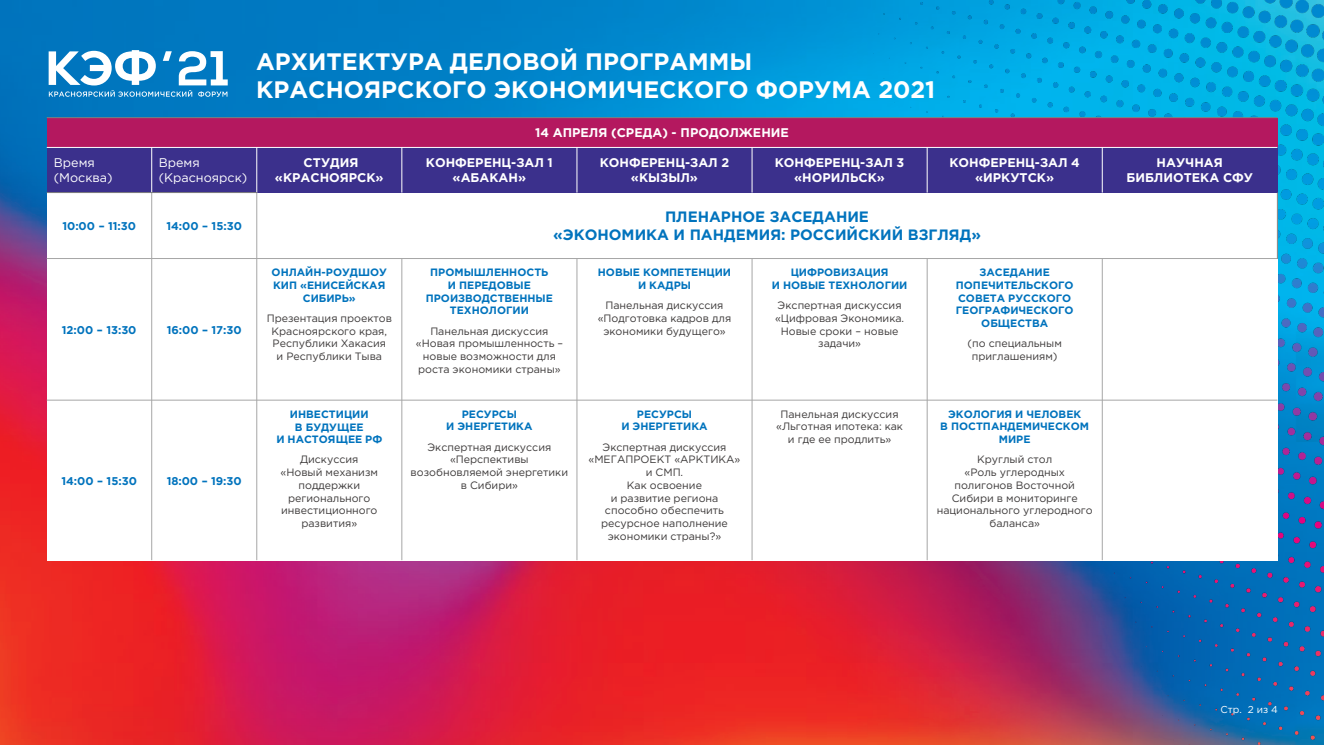
<style>
.page{position:relative;width:1324px;height:745px;background:#fff}
.page>*{position:absolute;margin:0;border:0;box-sizing:border-box;transform-origin:0 0}
.t1{font:700 23.75px/28.4px "Gotham Pro";color:#fff}
.t2{font:700 15px/17.9px "Gotham Pro";color:#0073bd;text-align:center}
.t3{font:700 12.5px/14.9px "Gotham Pro";color:#fff;text-align:center}
.t4{font:12.5px/15px "Gotham Pro";color:#fff}
.t5{font:700 11.25px "Gotham Pro";color:#0073bd}
.t6{font:10.62px/12.8px "Gotham Pro";color:#3b3838;text-align:center}
.t7{font:700 10.62px/12.8px "Gotham Pro";color:#0073bd;text-align:center}
.t8{font:10px "Gotham Pro";color:#fff}
</style>
<div class="page">
<img style="left:0;top:0;width:873px;height:744px">
<img style="left:873px;top:0;width:450px;height:744px">
<svg style="left:49px;top:50px;width:179px;height:47px"></svg>
<div style="left:47px;top:118px;width:1230px;height:29px;background:#b4185f"></div>
<div style="left:47px;top:147px;width:105px;height:45px;background:#3b308c"></div>
<div style="left:152px;top:147px;width:105px;height:45px;background:#3b308c"></div>
<div style="left:257px;top:147px;width:145px;height:45px;background:#3b308c"></div>
<div style="left:402px;top:147px;width:175px;height:45px;background:#3b308c"></div>
<div style="left:577px;top:147px;width:175px;height:45px;background:#3b308c"></div>
<div style="left:752px;top:147px;width:175px;height:45px;background:#3b308c"></div>
<div style="left:927px;top:147px;width:175px;height:45px;background:#3b308c"></div>
<div style="left:1102px;top:147px;width:175px;height:45px;background:#3b308c"></div>
<div style="left:47px;top:192px;width:105px;height:66px;background:#fff"></div>
<div style="left:152px;top:192px;width:105px;height:66px;background:#fff"></div>
<div style="left:257px;top:192px;width:1020px;height:66px;background:#fff"></div>
<div style="left:47px;top:258px;width:105px;height:142px;background:#fff"></div>
<div style="left:152px;top:258px;width:105px;height:142px;background:#fff"></div>
<div style="left:257px;top:258px;width:145px;height:142px;background:#fff"></div>
<div style="left:402px;top:258px;width:175px;height:142px;background:#fff"></div>
<div style="left:577px;top:258px;width:175px;height:142px;background:#fff"></div>
<div style="left:752px;top:258px;width:175px;height:142px;background:#fff"></div>
<div style="left:927px;top:258px;width:175px;height:142px;background:#fff"></div>
<div style="left:1102px;top:258px;width:175px;height:142px;background:#fff"></div>
<div style="left:47px;top:400px;width:105px;height:160px;background:#fff"></div>
<div style="left:152px;top:400px;width:105px;height:160px;background:#fff"></div>
<div style="left:257px;top:400px;width:145px;height:160px;background:#fff"></div>
<div style="left:402px;top:400px;width:175px;height:160px;background:#fff"></div>
<div style="left:577px;top:400px;width:175px;height:160px;background:#fff"></div>
<div style="left:752px;top:400px;width:175px;height:160px;background:#fff"></div>
<div style="left:927px;top:400px;width:175px;height:160px;background:#fff"></div>
<div style="left:1102px;top:400px;width:175px;height:160px;background:#fff"></div>
<hr style="left:151px;top:147px;width:1px;height:45px;background:#fff">
<hr style="left:151px;top:192px;width:1px;height:368px;background:#a6a6a6">
<hr style="left:256px;top:147px;width:1px;height:45px;background:#fff">
<hr style="left:256px;top:192px;width:1px;height:368px;background:#a6a6a6">
<hr style="left:401px;top:147px;width:1px;height:45px;background:#fff">
<hr style="left:401px;top:258px;width:1px;height:302px;background:#a6a6a6">
<hr style="left:576px;top:147px;width:1px;height:45px;background:#fff">
<hr style="left:576px;top:258px;width:1px;height:302px;background:#a6a6a6">
<hr style="left:751px;top:147px;width:1px;height:45px;background:#fff">
<hr style="left:751px;top:258px;width:1px;height:302px;background:#a6a6a6">
<hr style="left:926px;top:147px;width:1px;height:45px;background:#fff">
<hr style="left:926px;top:258px;width:1px;height:302px;background:#a6a6a6">
<hr style="left:1101px;top:147px;width:1px;height:45px;background:#fff">
<hr style="left:1101px;top:258px;width:1px;height:302px;background:#a6a6a6">
<hr style="left:47px;top:147px;width:1230px;height:1px;background:#fff">
<hr style="left:47px;top:192px;width:210px;height:1px;background:#7f7f7f">
<hr style="left:47px;top:258px;width:1230px;height:1px;background:#a6a6a6">
<hr style="left:47px;top:400px;width:1230px;height:1px;background:#a6a6a6">
<hr style="left:1276px;top:192px;width:1px;height:67px;background:#7f7f7f">
<hr style="left:47px;top:117px;width:1230px;height:1px;background:#7f7f7f">
<h1 class="t1" style="left:256px;top:46px;width:680px">АРХИТЕКТУРА ДЕЛОВОЙ ПРОГРАММЫ<br>КРАСНОЯРСКОГО ЭКОНОМИЧЕСКОГО ФОРУМА 2021</h1>
<p class="t3" style="left:535px;top:125px;width:255px">14 АПРЕЛЯ (СРЕДА) - ПРОДОЛЖЕНИЕ</p>
<p class="t4" style="left:54px;top:155px;width:60px">Время (Москва)</p>
<p class="t4" style="left:159px;top:155px;width:90px">Время (Красноярск)</p>
<p class="t3" style="left:275px;top:155px;width:110px">СТУДИЯ «КРАСНОЯРСК»</p>
<p class="t3" style="left:426px;top:155px;width:128px">КОНФЕРЕНЦ-ЗАЛ 1 «АБАКАН»</p>
<p class="t3" style="left:599px;top:155px;width:131px">КОНФЕРЕНЦ-ЗАЛ 2 «КЫЗЫЛ»</p>
<p class="t3" style="left:774px;top:155px;width:131px">КОНФЕРЕНЦ-ЗАЛ 3 «НОРИЛЬСК»</p>
<p class="t3" style="left:949px;top:155px;width:132px">КОНФЕРЕНЦ-ЗАЛ 4 «ИРКУТСК»</p>
<p class="t3" style="left:1126px;top:155px;width:128px">НАУЧНАЯ<br>БИБЛИОТЕКА СФУ</p>
<p class="t5" style="left:62px;top:219px;width:75px">10:00 – 11:30</p>
<p class="t5" style="left:166px;top:219px;width:77px">14:00 – 15:30</p>
<p class="t2" style="left:553px;top:208px;width:429px">ПЛЕНАРНОЕ ЗАСЕДАНИЕ<br>«ЭКОНОМИКА И ПАНДЕМИЯ: РОССИЙСКИЙ ВЗГЛЯД»</p>
<p class="t5" style="left:62px;top:323px;width:76px">12:00 – 13:30</p>
<p class="t5" style="left:167px;top:323px;width:77px">16:00 – 17:30</p>
<p class="t5" style="left:61px;top:474px;width:77px">14:00 – 15:30</p>
<p class="t5" style="left:167px;top:474px;width:77px">18:00 – 19:30</p>
<p class="t7" style="left:271px;top:265px;width:117px">ОНЛАЙН-РОУДШОУ<br>КИП «ЕНИСЕЙСКАЯ<br>СИБИРЬ»</p>
<p class="t6" style="left:267px;top:311px;width:127px">Презентация проектов<br>Красноярского края,<br>Республики Хакасия<br>и Республики Тыва</p>
<p class="t7" style="left:276px;top:407px;width:107px">ИНВЕСТИЦИИ<br>В БУДУЩЕЕ<br>И НАСТОЯЩЕЕ РФ</p>
<p class="t6" style="left:280px;top:453px;width:99px">Дискуссия «Новый механизм поддержки регионального инвестиционного развития»</p>
<p class="t7" style="left:426px;top:265px;width:129px">ПРОМЫШЛЕННОСТЬ<br>И ПЕРЕДОВЫЕ<br>ПРОИЗВОДСТВЕННЫЕ<br>ТЕХНОЛОГИИ</p>
<p class="t6" style="left:416px;top:324px;width:149px">Панельная дискуссия «Новая промышленность – новые возможности для роста экономики страны»</p>
<p class="t7" style="left:446px;top:407px;width:88px">РЕСУРСЫ<br>И ЭНЕРГЕТИКА</p>
<p class="t6" style="left:410px;top:440px;width:159px">Экспертная дискуссия «Перспективы возобновляемой энергетики в Сибири»</p>
<p class="t7" style="left:598px;top:266px;width:135px">НОВЫЕ КОМПЕТЕНЦИИ<br>И КАДРЫ</p>
<p class="t6" style="left:597px;top:299px;width:135px">Панельная дискуссия «Подготовка кадров для экономики будущего»</p>
<p class="t7" style="left:621px;top:407px;width:88px">РЕСУРСЫ<br>И ЭНЕРГЕТИКА</p>
<p class="t6" style="left:588px;top:440px;width:153px">Экспертная дискуссия «МЕГАПРОЕКТ «АРКТИКА» и СМП.<br>Как освоение<br>и развитие региона способно обеспечить ресурсное наполнение экономики страны?»</p>
<p class="t7" style="left:771px;top:266px;width:137px">ЦИФРОВИЗАЦИЯ<br>И НОВЫЕ ТЕХНОЛОГИИ</p>
<p class="t6" style="left:775px;top:299px;width:130px">Экспертная дискуссия «Цифровая Экономика.<br>Новые сроки – новые задачи»</p>
<p class="t7" style="left:955px;top:265px;width:119px">ЗАСЕДАНИЕ<br>ПОПЕЧИТЕЛЬСКОГО<br>СОВЕТА РУССКОГО<br>ГЕОГРАФИЧЕСКОГО<br>ОБЩЕСТВА</p>
<p class="t6" style="left:967px;top:337px;width:96px">(по специальным приглашениям)</p>
<p class="t6" style="left:776px;top:407px;width:128px">Панельная дискуссия «Льготная ипотека: как и где ее продлить»</p>
<p class="t7" style="left:940px;top:407px;width:150px">ЭКОЛОГИЯ И ЧЕЛОВЕК<br>В ПОСТПАНДЕМИЧЕСКОМ<br>МИРЕ</p>
<p class="t6" style="left:936px;top:453px;width:157px">Круглый стол<br>«Роль углеродных полигонов Восточной<br>Сибири в мониторинге национального углеродного баланса»</p>
<p class="t8" style="left:1220px;top:703px;width:59px">Стр. 2 из 4</p>
</div>
